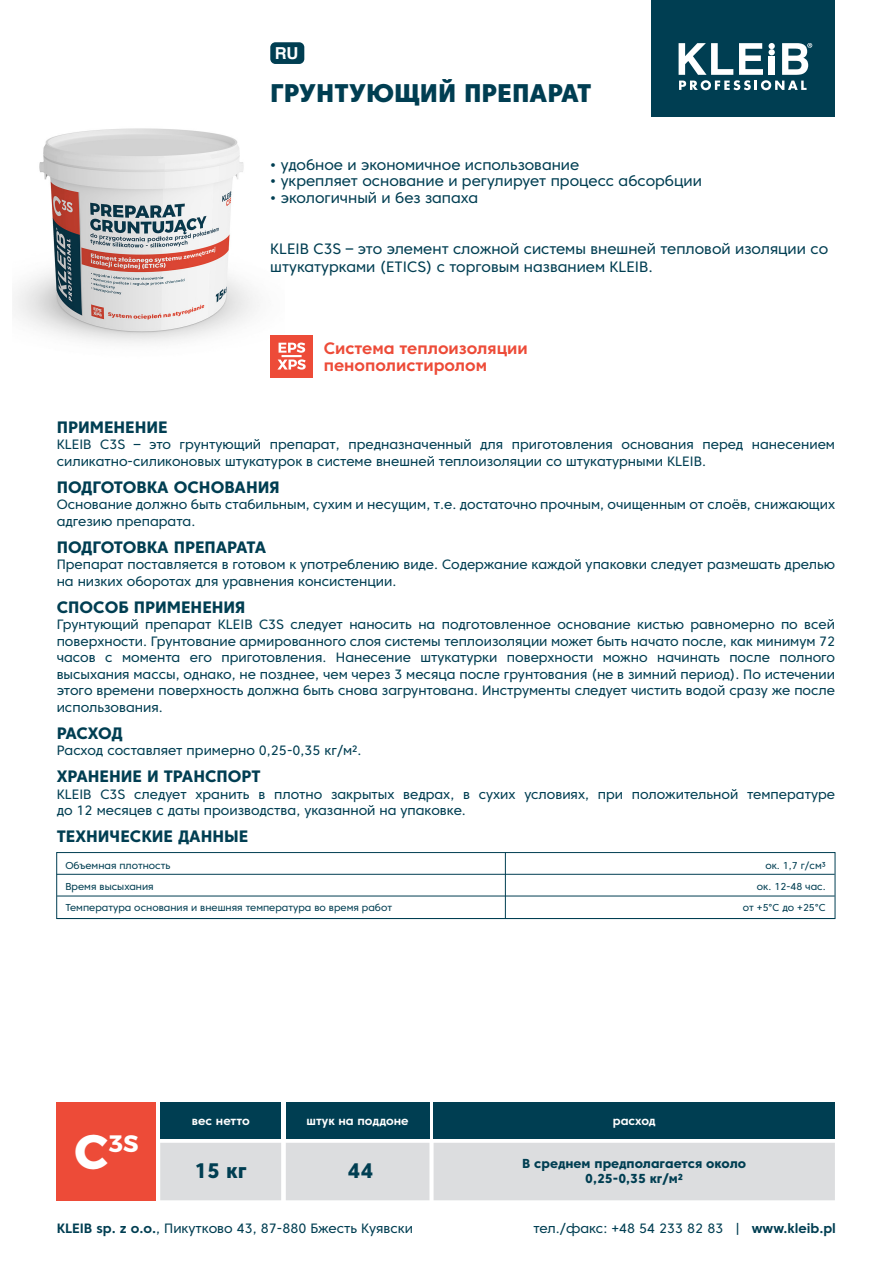
<style>
.page{position:relative;width:893px;height:1263px;background:#fff}
.page>*{position:absolute;margin:0;border:0;box-sizing:border-box;transform-origin:0 0}
.t1{font:800 25.5px "Core Sans C 85";color:#003e52}
.t2{font:700 23.7px "Montserrat";color:#fff}
.t3{font:800 21px "Core Sans C 75";color:#003e52}
.t4{font:800 16.5px "Core Sans C 75";color:#003e52}
.t5{font:700 16.5px/16.5px "Core Sans C 65";color:#ed4b38}
.t6{font:700 16.5px "Helvetica";color:#fff}
.t7{font:15px/18px "Core Sans C 45";color:#003e52}
.t8{font:13.5px/16.5px "Core Sans C 45";color:#003e52}
.t9{font:800 13.05px/15.6px "Core Sans C 75";color:#003e52;text-align:center}
.t10{font:700 12px "Core Sans C 65";color:#fff}
.t11{font:10.05px/21.1px "Core Sans C 45";color:#003e52}
.s1{font-size:48.6px}
.s2{font-family:"Core Sans C 65";font-weight:700}
</style>
<div class="page">
<img style="left:13px;top:128px;width:246px;height:215px">
<div style="left:57px;top:1102px;width:99px;height:98px;background:#ed4b38"></div>
<div style="left:270px;top:335px;width:43px;height:42px;background:#ed4b38"></div>
<svg style="left:279px;top:343px;width:26px;height:10px"></svg>
<svg style="left:277px;top:359px;width:29px;height:11px"></svg>
<hr style="left:282px;top:355px;width:20px;height:2px;background:#fff">
<div style="left:160px;top:1102px;width:121px;height:36px;background:#003e52"></div>
<div style="left:286px;top:1102px;width:143px;height:36px;background:#003e52"></div>
<div style="left:160px;top:1143px;width:675px;height:57px;background:#dcdddf"></div>
<div style="left:434px;top:1102px;width:401px;height:36px;background:#003e52"></div>
<div style="left:270px;top:42px;width:34px;height:22px;background:#003e52;border-radius:5px"></div>
<hr style="left:505px;top:852px;width:1px;height:66px;background:#003e52">
<hr style="left:57px;top:874px;width:778px;height:1px;background:#003e52">
<hr style="left:57px;top:895px;width:778px;height:1px;background:#003e52">
<div style="left:56px;top:852px;width:779px;height:67px;border:1px solid #003e52"></div>
<div style="left:651px;top:0;width:184px;height:116px;background:#003e52"></div>
<svg style="left:679px;top:43px;width:133px;height:47px"></svg>
<p class="t6" style="left:275px;top:40px;width:25px">RU</p>
<h1 class="t1" style="left:270px;top:77px;width:323px">ГРУНТУЮЩИЙ ПРЕПАРАТ</h1>
<p class="t7" style="left:270px;top:155px;width:310px">• удобное и экономичное использование</p>
<p class="t7" style="left:270px;top:172px;width:433px">• укрепляет основание и регулирует процесс абсорбции</p>
<p class="t7" style="left:270px;top:188px;width:209px">• экологичный и без запаха</p>
<p class="t7" style="left:270px;top:239px;width:559px">KLEIB C3S – это элемент сложной системы внешней тепловой изоляции со штукатурками (ETICS) с торговым названием KLEIB.</p>
<p class="t5" style="left:324px;top:340px;width:205px">Система теплоизоляции пенополистиролом</p>
<p class="t4" style="left:57px;top:417px;width:112px">ПРИМЕНЕНИЕ</p>
<p class="t8" style="left:57px;top:436px;width:780px">KLEIB C3S – это грунтующий препарат, предназначенный для приготовления основания перед нанесением силикатно-силиконовых штукатурок в системе внешней теплоизоляции со штукатурными KLEIB.</p>
<p class="t4" style="left:57px;top:477px;width:225px">ПОДГОТОВКА ОСНОВАНИЯ</p>
<p class="t8" style="left:57px;top:496px;width:780px">Основание должно быть стабильным, сухим и несущим, т.е. достаточно прочным, очищенным от слоёв, снижающих адгезию препарата.</p>
<p class="t4" style="left:57px;top:537px;width:211px">ПОДГОТОВКА ПРЕПАРАТА</p>
<p class="t8" style="left:57px;top:556px;width:780px">Препарат поставляется в готовом к употреблению виде. Содержание каждой упаковки следует размешать дрелью на низких оборотах для уравнения консистенции.</p>
<p class="t4" style="left:57px;top:597px;width:190px">СПОСОБ ПРИМЕНЕНИЯ</p>
<p class="t8" style="left:57px;top:616px;width:780px;text-align:justify">Грунтующий препарат KLEIB C3S следует наносить на подготовленное основание кистью равномерно по всей поверхности. Грунтование армированного слоя системы теплоизоляции может быть начато после, как минимум 72 часов с момента его приготовления. Нанесение штукатурки поверхности можно начинать после полного высыхания массы, однако, не позднее, чем через 3 месяца после грунтования (не в зимний период). По истечении этого времени поверхность должна быть снова загрунтована. Инструменты следует чистить водой сразу же после использования.</p>
<p class="t4" style="left:57px;top:723px;width:68px">РАСХОД</p>
<p class="t8" style="left:57px;top:742px;width:306px">Расход составляет примерно 0,25-0,35 кг/м2.</p>
<p class="t4" style="left:57px;top:766px;width:206px">ХРАНЕНИЕ И ТРАНСПОРТ</p>
<p class="t8" style="left:57px;top:786px;width:780px">KLEIB C3S следует хранить в плотно закрытых ведрах, в сухих условиях, при положительной температуре до 12 месяцев с даты производства, указанной на упаковке.</p>
<p class="t4" style="left:57px;top:826px;width:193px">ТЕХНИЧЕСКИЕ ДАННЫЕ</p>
<p class="t11" style="left:65px;top:855px;width:328px">Объемная плотность<br>Время высыхания<br>Температура основания и внешняя температура во время работ</p>
<p class="t11" style="left:743px;top:855px;width:84px;text-align:right">oк. 1,7 г/cм³<br>ок. 12-48 час.<br>от +5°C до +25°C</p>
<h2 class="t2" style="left:75px;top:1124px;width:65px"><span class="s1">C</span>3S</h2>
<p class="t10" style="left:192px;top:1113px;width:59px">вес нетто</p>
<p class="t10" style="left:307px;top:1113px;width:104px">штук на поддоне</p>
<p class="t10" style="left:613px;top:1113px;width:44px">расход</p>
<h3 class="t3" style="left:194px;top:1157px;width:54px">15 кг</h3>
<h3 class="t3" style="left:348px;top:1157px;width:27px">44</h3>
<p class="t9" style="left:522px;top:1155px;width:226px">В среднем предполагается около<br>0,25-0,35 кг/м2</p>
<p class="t8" style="left:57px;top:1220px;width:358px"><span class="s2">KLEIB sp. z o.o.</span>, Пикутково 43, 87-880 Бжесть Куявски</p>
<p class="t8" style="left:533px;top:1220px;width:304px">тел./факс: +48 54 233 82 83 | <span class="s2">www.kleib.pl</span></p>
</div>
